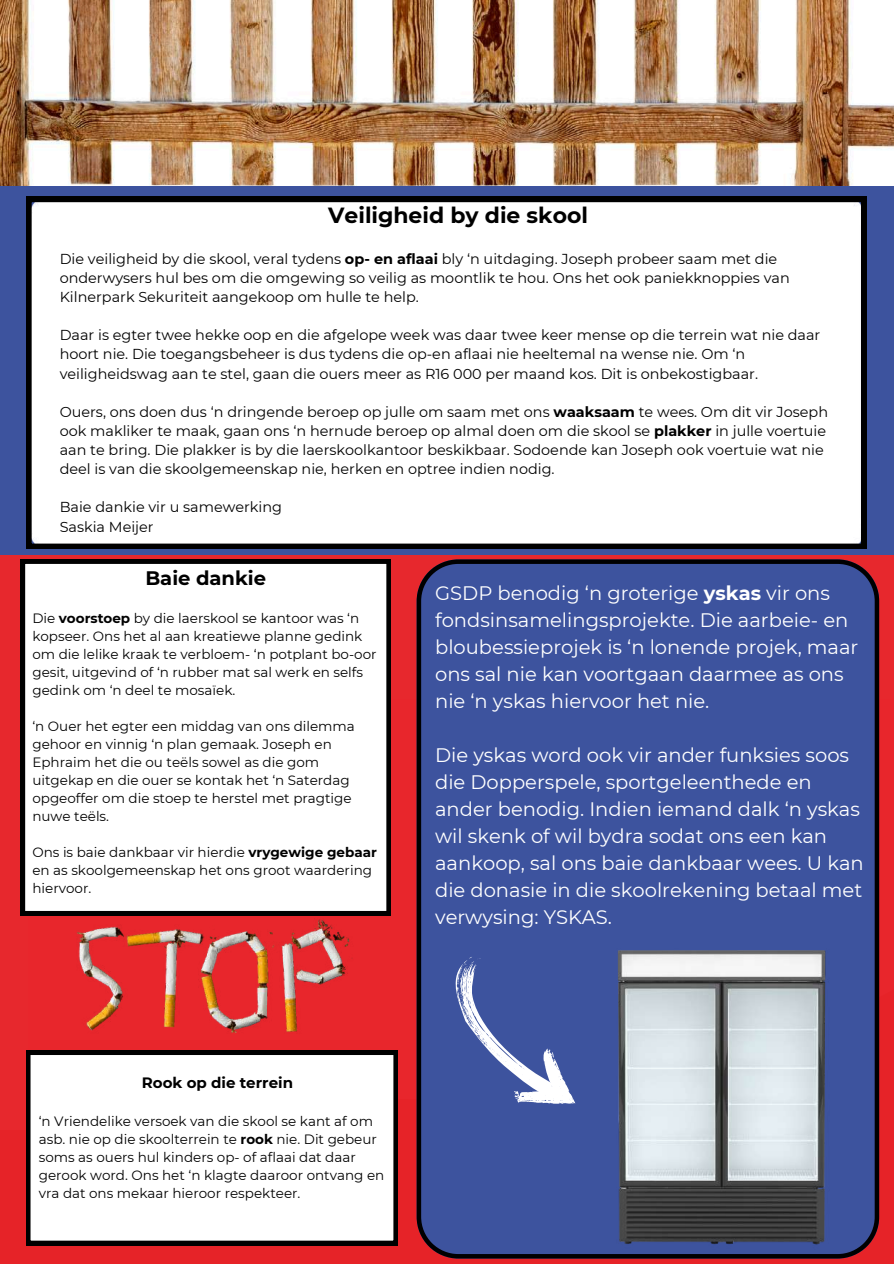
<style>
.page{position:relative;width:894px;height:1264px;background:#fff}
.page>*{position:absolute;margin:0;border:0;box-sizing:border-box;transform-origin:0 0}
.t1{font:700 21.9px "Montserrat";color:#000}
.t2{font:19.5px/27px "Montserrat";color:#fff}
.t3{font:700 19.5px "Montserrat";color:#000}
.t4{font:700 15px "Montserrat";color:#000}
.t5{font:14.4px/19.2px "Montserrat";color:#000}
.t6{font:13.5px/18px "Montserrat";color:#000}
.s1{font-weight:700}
</style>
<div class="page">
<div style="left:0;top:699px;width:893px;height:564px;background:#e62328"></div>
<div style="left:28px;top:555px;width:865px;height:144px;background:#e7282d"></div>
<div style="left:0;top:0;width:28px;height:1129px;background:#e7282d"></div>
<svg style="left:21px;top:559px;width:370px;height:356px"></svg>
<svg style="left:26px;top:1050px;width:371px;height:195px"></svg>
<div style="left:416px;top:559px;width:462px;height:699px;background:#3d539e"></div>
<img style="left:0;top:0;width:893px;height:186px">
<img style="left:558px;top:937px;width:320px;height:321px">
<svg style="left:447px;top:956px;width:129px;height:151px;background:#5b6dad"></svg>
<img style="left:48px;top:866px;width:328px;height:220px">
<div style="left:0;top:186px;width:893px;height:369px;background:#3d539e"></div>
<div style="left:26px;top:196px;width:840px;height:353px;background:#fff"></div>
<h1 class="t1" style="left:328px;top:202px;width:261px">Veiligheid by die skool</h1>
<p class="t5" style="left:60px;top:249px;width:731px">Die veiligheid by die skool, veral tydens <span class="s1">op- en aflaai</span> bly ‘n uitdaging. Joseph probeer saam met die onderwysers hul bes om die omgewing so veilig as moontlik te hou. Ons het ook paniekknoppies van<br>Kilnerpark Sekuriteit aangekoop om hulle te help.</p>
<p class="t5" style="left:60px;top:325px;width:762px">Daar is egter twee hekke oop en die afgelope week was daar twee keer mense op die terrein wat nie daar hoort nie. Die toegangsbeheer is dus tydens die op-en aflaai nie heeltemal na wense nie. Om ‘n veiligheidswag aan te stel, gaan die ouers meer as R16 000 per maand kos. Dit is onbekostigbaar.</p>
<p class="t5" style="left:60px;top:402px;width:769px">Ouers, ons doen dus ‘n dringende beroep op julle om saam met ons <span class="s1">waaksaam</span> te wees. Om dit vir Joseph ook makliker te maak, gaan ons ‘n hernude beroep op almal doen om die skool se <span class="s1">plakker</span> in julle voertuie aan te bring. Die plakker is by die laerskoolkantoor beskikbaar. Sodoende kan Joseph ook voertuie wat nie deel is van die skoolgemeenskap nie, herken en optree indien nodig.</p>
<p class="t5" style="left:60px;top:497px;width:224px">Baie dankie vir u samewerking<br>Saskia Meijer</p>
<h2 class="t3" style="left:145px;top:566px;width:122px">Baie dankie</h2>
<p class="t6" style="left:32px;top:609px;width:345px">Die <span class="s1">voorstoep</span> by die laerskool se kantoor was ‘n kopseer. Ons het al aan kreatiewe planne gedink om die lelike kraak te verbloem- ‘n potplant bo-oor gesit, uitgevind of ‘n rubber mat sal werk en selfs gedink om ‘n deel te mosaïek.</p>
<p class="t6" style="left:32px;top:717px;width:324px">‘n Ouer het egter een middag van ons dilemma gehoor en vinnig ‘n plan gemaak. Joseph en Ephraim het die ou teëls sowel as die gom uitgekap en die ouer se kontak het ‘n Saterdag opgeoffer om die stoep te herstel met pragtige nuwe teëls.</p>
<p class="t6" style="left:32px;top:843px;width:346px">Ons is baie dankbaar vir hierdie <span class="s1">vrygewige gebaar </span>en as skoolgemeenskap het ons groot waardering hiervoor.</p>
<h2 class="t2" style="left:435px;top:579px;width:424px">GSDP benodig ‘n groterige <span class="s1">yskas</span> vir ons fondsinsamelingsprojekte. Die aarbeie- en bloubessieprojek is ‘n lonende projek, maar ons sal nie kan voortgaan daarmee as ons nie ‘n yskas hiervoor het nie.</h2>
<p class="t2" style="left:435px;top:741px;width:430px">Die yskas word ook vir ander funksies soos die Dopperspele, sportgeleenthede en ander benodig. Indien iemand dalk ‘n yskas wil skenk of wil bydra sodat ons een kan aankoop, sal ons baie dankbaar wees. U kan die donasie in die skoolrekening betaal met verwysing: YSKAS.</p>
<p class="t4" style="left:142px;top:1073px;width:153px">Rook op die terrein</p>
<p class="t6" style="left:39px;top:1112px;width:347px">‘n Vriendelike versoek van die skool se kant af om asb. nie op die skoolterrein te <span class="s1">rook</span> nie. Dit gebeur soms as ouers hul kinders op- of aflaai dat daar gerook word. Ons het ‘n klagte daaroor ontvang en vra dat ons mekaar hieroor respekteer.</p>
</div>
